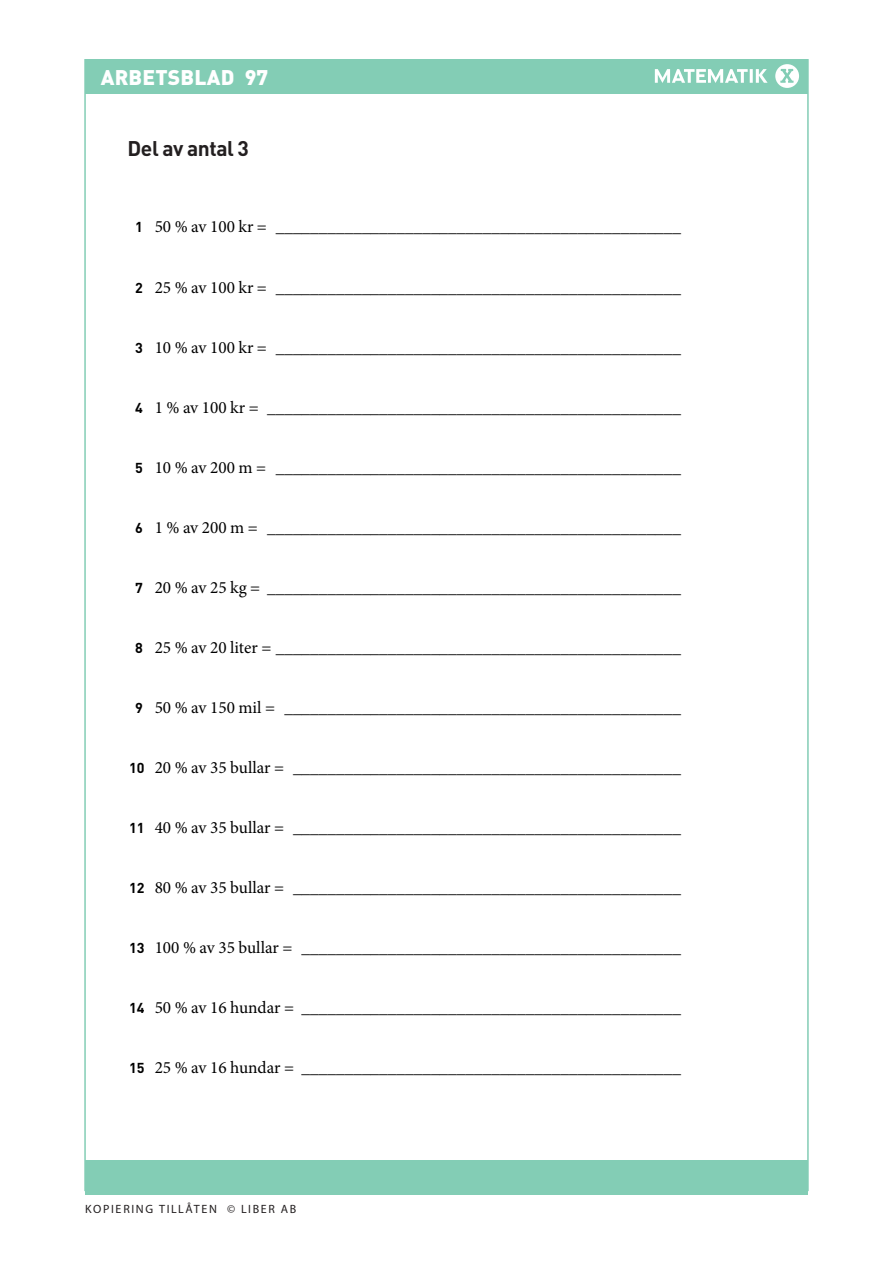
<style>
.page{position:relative;width:893px;height:1263px;background:#fff}
.page>*{position:absolute;margin:0;border:0;box-sizing:border-box;transform-origin:0 0}
.Antal_ratt{font:900 21px "DIN Pro";letter-spacing:.01em;color:#fff}
.R_OH{font:700 21px "DIN Pro";letter-spacing:-.02em;color:#231f20}
.t1{font:700 21px "DIN Pro";color:#000}
.t2{font:17.25px "Minion Pro";color:#000}
.t3{font:500 12px "Orgon Slab";letter-spacing:.14em;color:#231f20}
.s1{font-family:"DIN Pro";font-weight:700;font-size:14.25px}
</style>
<div class="page">
<div style="left:85px;top:59px;width:723px;height:34px;background:#83cdb5"></div>
<div style="left:85px;top:1160px;width:723px;height:34px;background:#83cdb5"></div>
<div style="left:775px;top:64px;width:24px;height:24px;background:#fff;border-radius:50%"></div>
<svg style="left:780px;top:69px;width:13px;height:14px"></svg>
<svg style="left:655px;top:69px;width:113px;height:14px"></svg>
<p class="Antal_ratt" style="left:101px;top:63px;width:135px">ARBETSBLAD</p>
<p class="Antal_ratt" style="left:245px;top:63px;width:25px">97</p>
<p class="R_OH" style="left:128px;top:134px;width:123px">Del av antal 3</p>
<p class="t1" style="left:166px;top:136px;width:93px">av antal 3</p>
<p class="t2" style="left:135px;top:215px;width:547px"><span class="s1">1</span> 50 % av 100 kr = _______________________________________________</p>
<p class="t2" style="left:135px;top:275px;width:548px"><span class="s1">2</span> 25 % av 100 kr = _______________________________________________</p>
<p class="t2" style="left:135px;top:335px;width:548px"><span class="s1">3</span> 10 % av 100 kr = _______________________________________________</p>
<p class="t2" style="left:135px;top:395px;width:548px"><span class="s1">4</span> 1 % av 100 kr = ________________________________________________</p>
<p class="t2" style="left:135px;top:455px;width:548px"><span class="s1">5</span> 10 % av 200 m = _______________________________________________</p>
<p class="t2" style="left:135px;top:515px;width:548px"><span class="s1">6</span> 1 % av 200 m = ________________________________________________</p>
<p class="t2" style="left:135px;top:575px;width:548px"><span class="s1">7</span> 20 % av 25 kg = ________________________________________________</p>
<p class="t2" style="left:135px;top:635px;width:548px"><span class="s1">8</span> 25 % av 20 liter = _______________________________________________</p>
<p class="t2" style="left:135px;top:695px;width:548px"><span class="s1">9</span> 50 % av 150 mil = ______________________________________________</p>
<p class="t2" style="left:129px;top:755px;width:553px"><span class="s1">10</span> 20 % av 35 bullar = _____________________________________________</p>
<p class="t2" style="left:129px;top:815px;width:553px"><span class="s1">11</span> 40 % av 35 bullar = _____________________________________________</p>
<p class="t2" style="left:129px;top:875px;width:553px"><span class="s1">12</span> 80 % av 35 bullar = _____________________________________________</p>
<p class="t2" style="left:129px;top:935px;width:553px"><span class="s1">13</span> 100 % av 35 bullar = ____________________________________________</p>
<p class="t2" style="left:129px;top:995px;width:553px"><span class="s1">14</span> 50 % av 16 hundar = ____________________________________________</p>
<p class="t2" style="left:129px;top:1055px;width:553px"><span class="s1">15</span> 25 % av 16 hundar = ____________________________________________</p>
<p class="t3" style="left:85px;top:1201px;width:213px">KOPIERING TILLÅTEN © LIBER AB</p>
</div>
